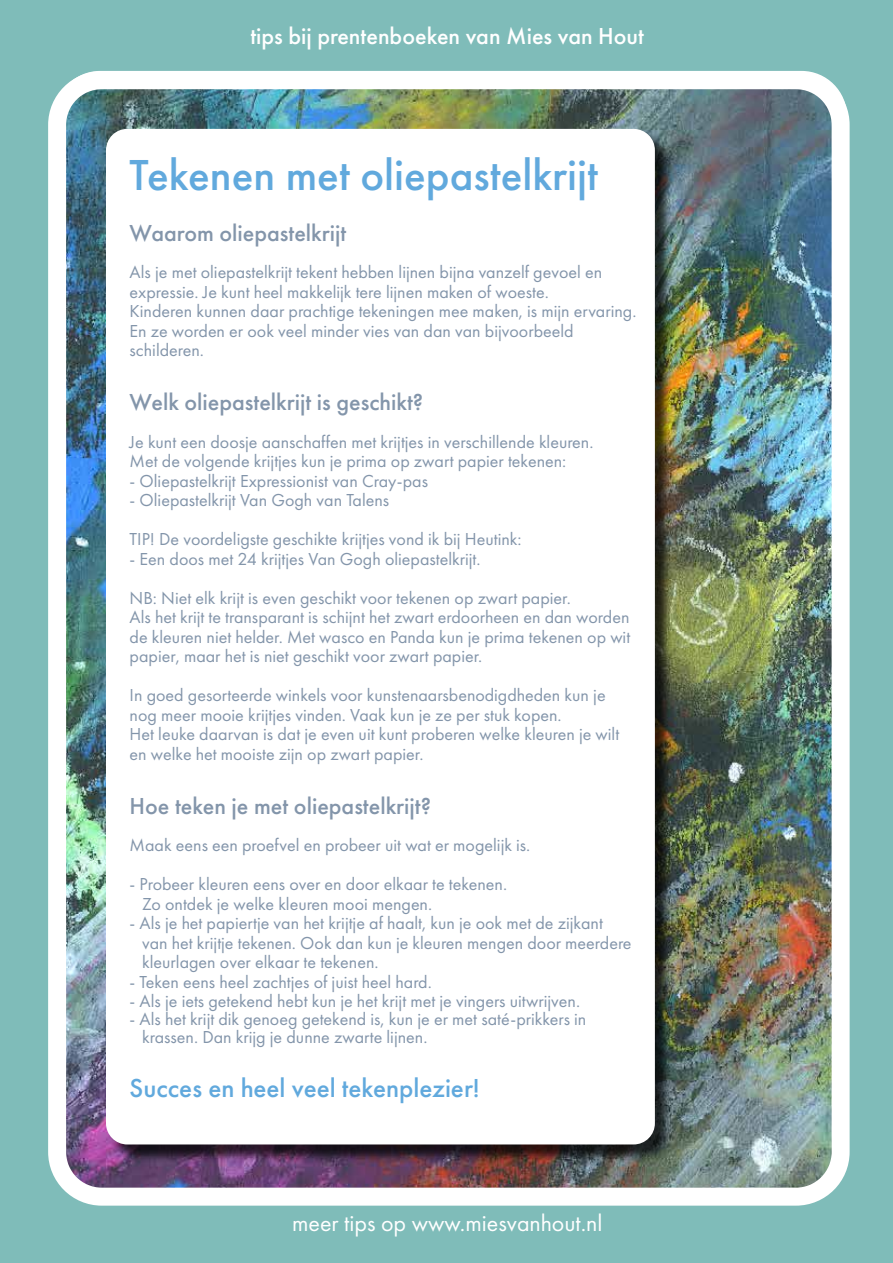
<style>
.page{position:relative;width:893px;height:1263px;background:#fff}
.page>*{position:absolute;margin:0;border:0;box-sizing:border-box;transform-origin:0 0}
.t1{font:500 45px "Futura PT";color:#61a9dd}
.t2{font:500 27px "Futura PT";color:#61a9dd}
.t3{font:500 24px "Futura PT";color:#8395aa}
.t4{font:500 24px "Futura PT";color:#fff}
.t5{font:24px "Futura PT";color:#fff}
.t6{font:18px/19.5px "Futura PT";color:#8395aa}
</style>
<div class="page">
<div style="left:1px;top:1px;width:892px;height:1262px;background:#7fbcb9"></div>
<img style="left:67px;top:90px;width:764px;height:1096px">
<div style="left:48px;top:71px;width:802px;height:1134px;border:18px solid #fff;border-radius:45px"></div>
<div style="left:108px;top:131px;width:566px;height:1032px;background:#000;opacity:.75"></div>
<div style="left:106px;top:129px;width:549px;height:1015px;background:#fff;border-radius:21px"></div>
<h3 class="t4" style="left:250px;top:21px;width:395px">tips bij prentenboeken van Mies van Hout</h3>
<h1 class="t1" style="left:130px;top:148px;width:470px">Tekenen met oliepastelkrijt</h1>
<h3 class="t3" style="left:130px;top:218px;width:218px">Waarom oliepastelkrijt</h3>
<p class="t6" style="left:130px;top:262px;width:508px">Als je met oliepastelkrijt tekent hebben lijnen bijna vanzelf gevoel en expressie. Je kunt heel makkelijk tere lijnen maken of woeste.<br>Kinderen kunnen daar prachtige tekeningen mee maken, is mijn ervaring.<br>En ze worden er ook veel minder vies van dan van bijvoorbeeld schilderen.</p>
<h3 class="t3" style="left:130px;top:388px;width:295px">Welk oliepastelkrijt is geschikt?</h3>
<p class="t6" style="left:130px;top:432px;width:465px">Je kunt een doosje aanschaffen met krijtjes in verschillende kleuren.<br>Met de volgende krijtjes kun je prima op zwart papier tekenen:</p>
<p class="t6" style="left:130px;top:471px;width:300px">- Oliepastelkrijt Expressionist van Cray-pas</p>
<p class="t6" style="left:130px;top:480px;width:393px;line-height:39px">- Oliepastelkrijt Van Gogh van Talens<br>TIP! De voordeligste geschikte krijtjes vond ik bij Heutink:</p>
<p class="t6" style="left:130px;top:539px;width:443px;line-height:39px">- Een doos met 24 krijtjes Van Gogh oliepastelkrijt.<br>NB: Niet elk krijt is even geschikt voor tekenen op zwart papier.</p>
<p class="t6" style="left:130px;top:607px;width:502px;text-align:justify">Als het krijt te transparant is schijnt het zwart erdoorheen en dan worden de kleuren niet helder. Met wasco en Panda kun je prima tekenen op wit papier, maar het is niet geschikt voor zwart papier.</p>
<p class="t6" style="left:130px;top:685px;width:491px">In goed gesorteerde winkels voor kunstenaarsbenodigdheden kun je nog meer mooie krijtjes vinden. Vaak kun je ze per stuk kopen.<br>Het leuke daarvan is dat je even uit kunt proberen welke kleuren je wilt en welke het mooiste zijn op zwart papier.</p>
<h3 class="t3" style="left:130px;top:791px;width:303px">Hoe teken je met oliepastelkrijt?</h3>
<p class="t6" style="left:130px;top:835px;width:402px">Maak eens een proefvel en probeer uit wat er mogelijk is.</p>
<p class="t6" style="left:142px;top:874px;width:366px;text-indent:-13px">- Probeer kleuren eens over en door elkaar te tekenen.<br>Zo ontdek je welke kleuren mooi mengen.</p>
<p class="t6" style="left:142px;top:913px;width:491px;text-indent:-13px">- Als je het papiertje van het krijtje af haalt, kun je ook met de zijkant van het krijtje tekenen. Ook dan kun je kleuren mengen door meerdere kleurlagen over elkaar te tekenen.</p>
<p class="t6" style="left:130px;top:972px;width:304px">- Teken eens heel zachtjes of juist heel hard.</p>
<p class="t6" style="left:130px;top:991px;width:452px">- Als je iets getekend hebt kun je het krijt met je vingers uitwrijven.</p>
<p class="t6" style="left:142px;top:1010px;width:446px;line-height:18px;text-indent:-13px">- Als het krijt dik genoeg getekend is, kun je er met saté-prikkers in krassen. Dan krijg je dunne zwarte lijnen.</p>
<h2 class="t2" style="left:130px;top:1072px;width:352px">Succes en heel veel tekenplezier!</h2>
<h3 class="t5" style="left:292px;top:1209px;width:312px">meer tips op www.miesvanhout.nl</h3>
</div>
